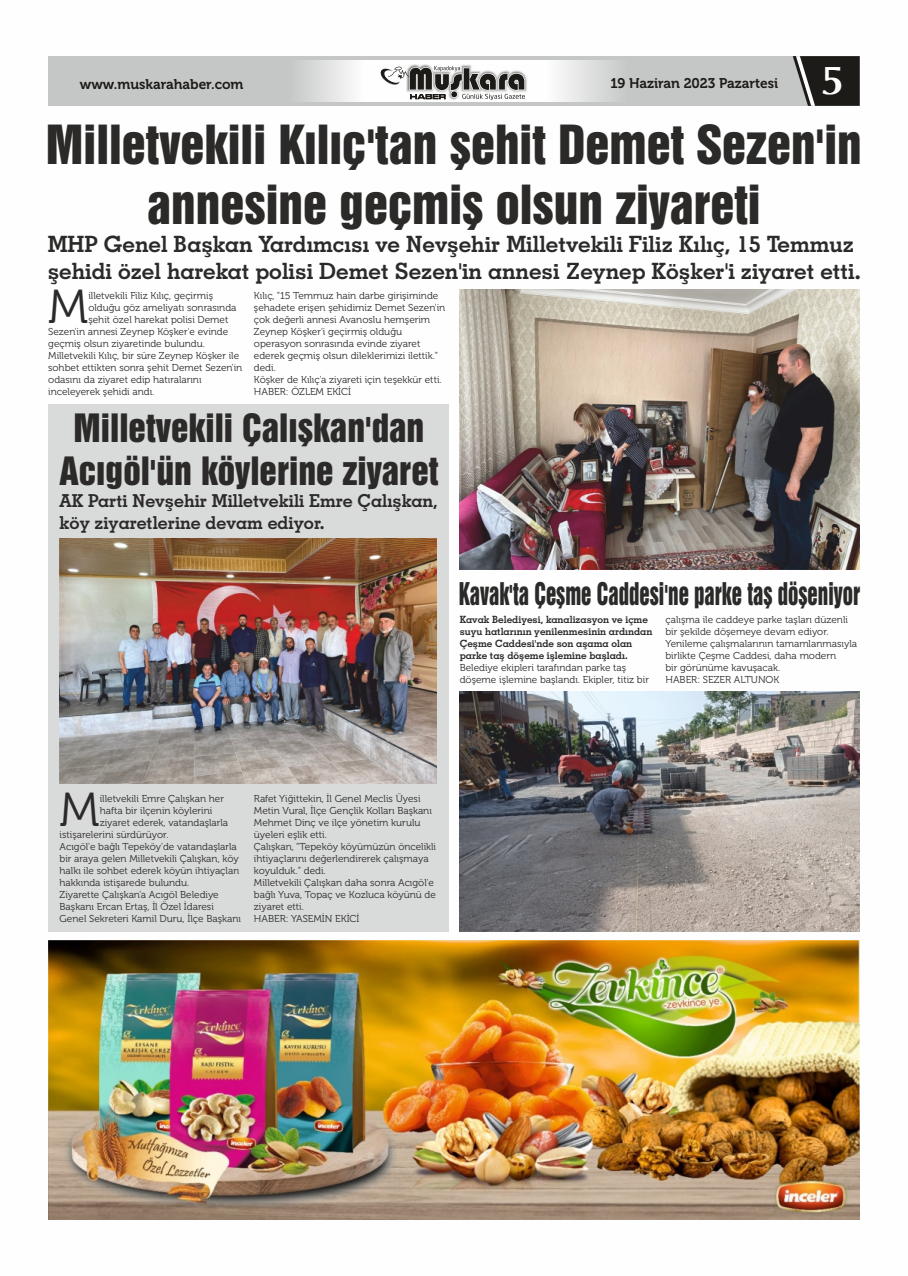
<style>
.page{position:relative;width:908px;height:1276px;background:#fff}
.page>*{position:absolute;margin:0;border:0;box-sizing:border-box;transform-origin:0 0}
.t1{font:49.2px/59.9px "Swiss 921 BT";color:#2b2a29;text-align:center}
.t2{font:47.5px "Museo 300";color:#2b2a29}
.t3{font:700 40.3px "Optima";color:#fefefe}
.t4{font:35.7px/43.4px "Swiss 921 BT";color:#2b2a29;text-align:center}
.t5{font:28.6px "Swiss 921 BT";color:#2b2a29;scale:.74 1}
.t6{font:22.5px/27px "Geometric Slabserif 703 Bold BT";color:#2b2a29}
.t7{font:17.9px/21.4px "Geometric Slabserif 703 Bold BT";color:#2b2a29}
.t8{font:14px "Museo 700";color:#1c1b17}
.t9{font:10px/12px "Museo 300";color:#2b2a29}
.t10{font:10px/12px "Geometric Slabserif 703 Bold BT";color:#2b2a29}
</style>
<div class="page">
<div style="left:48px;top:56px;width:811px;height:50px;background:#c5c6c6"></div>
<img style="left:303px;top:60px;width:310px;height:42px">
<svg style="left:792px;top:56px;width:67px;height:50px"></svg>
<img style="left:406px;top:65px;width:121px;height:35px">
<svg style="left:379px;top:66px;width:146px;height:36px"></svg>
<img style="left:48px;top:941px;width:811px;height:278px">
<img style="left:459px;top:289px;width:400px;height:280px">
<div style="left:48px;top:404px;width:400px;height:527px;background:#d9dada"></div>
<img style="left:59px;top:538px;width:378px;height:245px">
<img style="left:459px;top:691px;width:400px;height:240px">
<h3 class="t8" style="left:80px;top:78px;width:165px">www.muskarahaber.com</h3>
<h3 class="t8" style="left:610px;top:78px;width:169px">19 Haziran 2023 Pazartesi</h3>
<h3 class="t3" style="left:820px;top:63px;width:26px">5</h3>
<h1 class="t1" style="left:46px;top:121px;width:817px">Milletvekili Kılıç'tan şehit Demet Sezen'in annesine geçmiş olsun ziyareti</h1>
<h3 class="t6" style="left:48px;top:233px;width:814px">MHP Genel Başkan Yardımcısı ve Nevşehir Milletvekili Filiz Kılıç, 15 Temmuz şehidi özel harekat polisi Demet Sezen'in annesi Zeynep Köşker'i ziyaret etti.</h3>
<p class="t9" style="left:88px;top:290px;width:126px">illetvekili Filiz Kılıç, geçirmiş</p>
<h2 class="t2" style="left:48px;top:287px;width:42px">M</h2>
<p class="t9" style="left:254px;top:290px;width:193px">Kılıç, “15 Temmuz hain darbe girişiminde şehadete erişen şehidimiz Demet Sezen'in çok değerli annesi Avanoslu hemşerim Zeynep Köşker'i geçirmiş olduğu operasyon sonrasında evinde ziyaret ederek geçmiş olsun dileklerimizi ilettik.” dedi.<br>Köşker de Kılıç'a ziyareti için teşekkür etti.<br>HABER: ÖZLEM EKİCİ</p>
<p class="t9" style="left:88px;top:302px;width:149px">olduğu göz ameliyatı sonrasında</p>
<p class="t9" style="left:88px;top:314px;width:141px">şehit özel harekat polisi Demet</p>
<p class="t9" style="left:48px;top:326px;width:181px">Sezen'in annesi Zeynep Köşker'e evinde</p>
<p class="t9" style="left:48px;top:338px;width:158px">geçmiş olsun ziyaretinde bulundu.</p>
<p class="t9" style="left:48px;top:350px;width:192px">Milletvekili Kılıç, bir süre Zeynep Köşker ile</p>
<p class="t9" style="left:48px;top:362px;width:195px">sohbet ettikten sonra şehit Demet Sezen'in</p>
<p class="t9" style="left:48px;top:374px;width:155px">odasını da ziyaret edip hatıralarını</p>
<p class="t9" style="left:48px;top:386px;width:108px">inceleyerek şehidi andı.</p>
<h3 class="t4" style="left:60px;top:410px;width:380px">Milletvekili Çalışkan'dan<br>Acıgöl'ün köylerine ziyaret</h3>
<h3 class="t7" style="left:60px;top:492px;width:379px">AK Parti Nevşehir Milletvekili Emre Çalışkan, köy ziyaretlerine devam ediyor.</h3>
<h3 class="t5" style="left:458px;top:583px;width:543px">Kavak'ta Çeşme Caddesi'ne parke taş döşeniyor</h3>
<p class="t10" style="left:459px;top:614px;width:194px">Kavak Belediyesi, kanalizasyon ve içme suyu hatlarının yenilenmesinin ardından Çeşme Caddesi'nde son aşama olan parke taş döşeme işlemine başladı.</p>
<p class="t9" style="left:459px;top:662px;width:191px">Belediye ekipleri tarafından parke taş döşeme işlemine başlandı. Ekipler, titiz bir</p>
<p class="t9" style="left:665px;top:614px;width:193px">çalışma ile caddeye parke taşları düzenli bir şekilde döşemeye devam ediyor.<br>Yenileme çalışmalarının tamamlanmasıyla birlikte Çeşme Caddesi, daha modern<br>bir görünüme kavuşacak.<br>HABER: SEZER ALTUNOK</p>
<h2 class="t2" style="left:60px;top:790px;width:42px">M</h2>
<p class="t9" style="left:100px;top:793px;width:126px">illetvekili Emre Çalışkan her</p>
<p class="t9" style="left:100px;top:805px;width:114px">hafta bir ilçenin köylerini</p>
<p class="t9" style="left:100px;top:817px;width:130px">ziyaret ederek, vatandaşlarla</p>
<p class="t9" style="left:60px;top:829px;width:110px">istişarelerini sürdürüyor.</p>
<p class="t9" style="left:60px;top:841px;width:179px">Acıgöl'e bağlı Tepeköy'de vatandaşlarla</p>
<p class="t9" style="left:60px;top:853px;width:181px">bir araya gelen Milletvekili Çalışkan, köy</p>
<p class="t9" style="left:60px;top:865px;width:181px">halkı ile sohbet ederek köyün ihtiyaçları</p>
<p class="t9" style="left:60px;top:877px;width:131px">hakkında istişarede bulundu.</p>
<p class="t9" style="left:60px;top:889px;width:161px">Ziyarette Çalışkan'a Acıgöl Belediye</p>
<p class="t9" style="left:60px;top:901px;width:156px">Başkanı Ercan Ertaş, İl Özel İdaresi</p>
<p class="t9" style="left:60px;top:913px;width:183px">Genel Sekreteri Kamil Duru, İlçe Başkanı</p>
<p class="t9" style="left:254px;top:793px;width:184px">Rafet Yiğittekin, İl Genel Meclis Üyesi<br>Metin Vural, İlçe Gençlik Kolları Başkanı<br>Mehmet Dinç ve ilçe yönetim kurulu üyeleri eşlik etti.<br>Çalışkan, “Tepeköy köyümüzün öncelikli ihtiyaçlarını değerlendirerek çalışmaya koyulduk.” dedi.<br>Milletvekili Çalışkan daha sonra Acıgöl'e bağlı Yuva, Topaç ve Kozluca köyünü de ziyaret etti.<br>HABER: YASEMİN EKİCİ</p>
</div>
